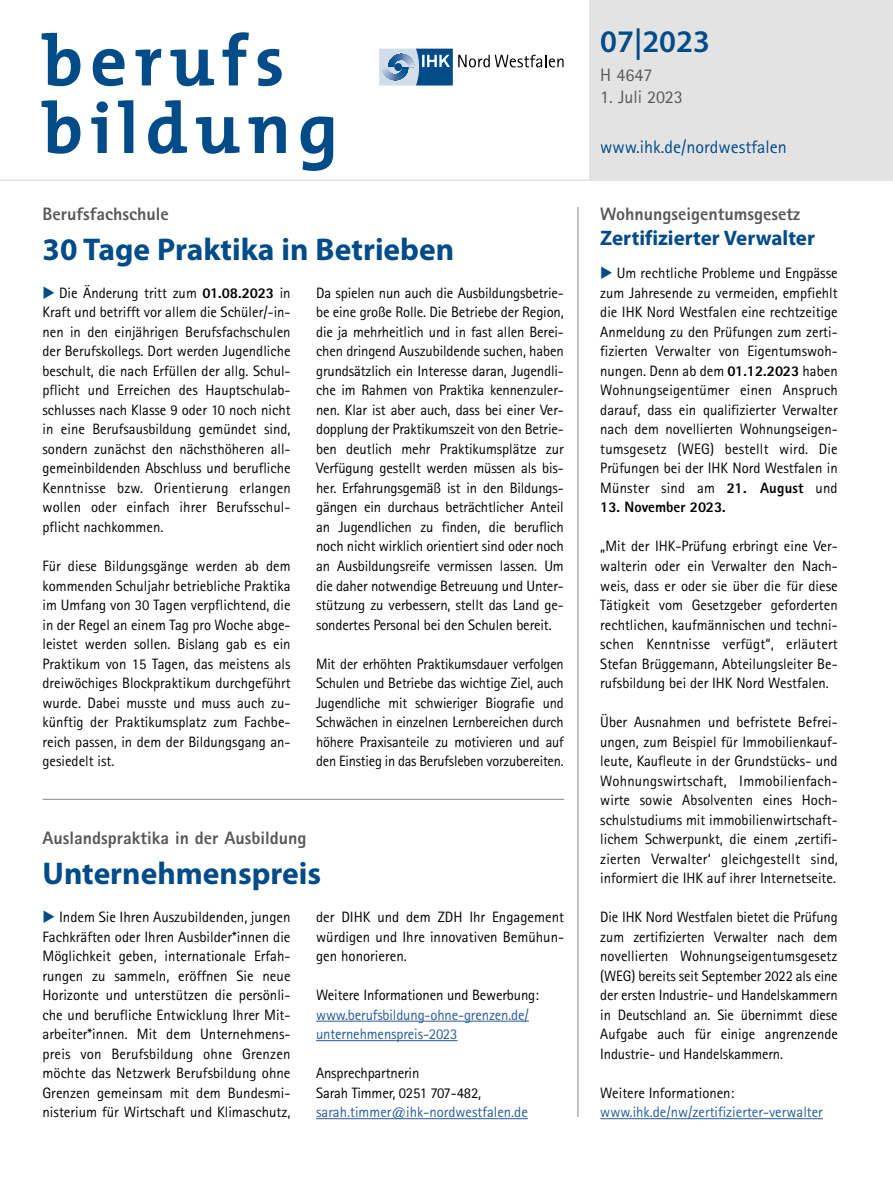
<style>
.page{position:relative;width:893px;height:1191px;background:#fff}
.page>*{position:absolute;margin:0;border:0;box-sizing:border-box;transform-origin:0 0}
.Headline_blau{font:700 31.5px "Myriad Pro";color:#004b88}
.Kopf_Ausgabe{font:600 31.5px "Myriad Pro";color:#004b88}
.Headline_blau-2{font:700 21px "Myriad Pro";color:#004b88}
.Overline{font:800 18px "Rotis Sans Serif";color:#575756}
.Kopf_Infos{font:18px "Rotis Sans Serif";color:#004b88}
.Kopf_Infos-2{font:18px "Rotis Sans Serif";color:#575756}
.Copy{font:15px/19.5px "Rotis Sans Serif";color:#000;text-align:justify}
.Copy-2{font:15px/19.5px "Rotis Sans Serif";color:#000;text-align:justify;scale:.96 1}
.Copy-3{font:15px/19.5px "Rotis Sans Serif";letter-spacing:-.01em;color:#275b9b}
.t1{font:800 15px "Rotis Sans Serif";color:#000}
.s1{color:#004b88}
.s2{font-weight:800}
.s3{color:#000}
</style>
<div class="page">
<div style="left:590px;top:0;width:303px;height:181px;background:#e3e3e3"></div>
<hr style="left:600px;top:1118px;width:223px;height:1px;background:#275b9b">
<svg style="left:379px;top:49px;width:185px;height:36px"></svg>
<svg style="left:42px;top:100px;width:291px;height:71px"></svg>
<svg style="left:42px;top:32px;width:240px;height:54px"></svg>
<hr style="left:0;top:179px;width:893px;height:2px;background:#e3e3e3">
<hr style="left:578px;top:207px;width:1px;height:910px;background:#878787">
<hr style="left:43px;top:799px;width:521px;height:1px;background:#878787">
<hr style="left:316px;top:1020px;width:213px;height:1px;background:#275b9b">
<hr style="left:316px;top:1040px;width:141px;height:1px;background:#275b9b">
<hr style="left:316px;top:1118px;width:212px;height:1px;background:#275b9b">
<p class="Overline" style="left:43px;top:202px;width:128px">Berufsfachschule</p>
<p class="Headline_blau" style="left:43px;top:229px;width:413px">30 Tage Praktika in Betrieben</p>
<p class="Copy" style="left:43px;top:283px;width:250px"><span class="s1">◆</span> Die Änderung tritt zum <span class="s2">01.08.2023</span> in Kraft und betrifft vor allem die Schüler/-in&shy;nen in den einjährigen Berufsfachschulen der Berufskollegs. Dort werden Jugendliche beschult, die nach Erfüllen der allg. Schul&shy;pflicht und Erreichen des Hauptschulab&shy;schlusses nach Klasse 9 oder 10 noch nicht in eine Berufsausbildung gemündet sind, sondern zunächst den nächsthöheren all&shy;gemeinbildenden Abschluss und berufliche Kenntnisse bzw. Orientierung erlangen wollen oder einfach ihrer Berufsschul&shy;pflicht nachkommen.</p>
<p class="Copy" style="left:43px;top:556px;width:250px">Für diese Bildungsgänge werden ab dem kommenden Schuljahr betriebliche Praktika im Umfang von 30 Tagen verpflichtend, die in der Regel an einem Tag pro Woche abge&shy;leistet werden sollen. Bislang gab es ein Praktikum von 15 Tagen, das meistens als dreiwöchiges Blockpraktikum durchgeführt wurde. Dabei musste und muss auch zu&shy;künftig der Praktikumsplatz zum Fachbe&shy;reich passen, in dem der Bildungsgang an&shy;gesiedelt ist.</p>
<p class="Copy" style="left:316px;top:283px;width:249px">Da spielen nun auch die Ausbildungsbetrie&shy;be eine große Rolle. Die Betriebe der Region, die ja mehrheitlich und in fast allen Berei&shy;chen dringend Auszubildende suchen, haben grundsätzlich ein Interesse daran, Jugendli&shy;che im Rahmen von Praktika kennenzuler&shy;nen. Klar ist aber auch, dass bei einer Ver&shy;dopplung der Praktikumszeit von den Betrie&shy;ben deutlich mehr Praktikumsplätze zur Verfügung gestellt werden müssen als bis&shy;her. Erfahrungsgemäß ist in den Bildungs&shy;gängen ein durchaus beträchtlicher Anteil an Jugendlichen zu finden, die beruflich noch nicht wirklich orientiert sind oder noch an Ausbildungsreife vermissen lassen. Um die daher notwendige Betreuung und Unter&shy;stützung zu verbessern, stellt das Land ge&shy;sondertes Personal bei den Schulen bereit.</p>
<p class="Copy-2" style="left:316px;top:653px;width:260px">Mit der erhöhten Praktikumsdauer verfolgen Schulen und Betriebe das wichtige Ziel, auch Jugendliche mit schwieriger Biografie und Schwächen in einzelnen Lernbereichen durch höhere Praxisanteile zu motivieren und auf den Einstieg in das Berufsleben vorzubereiten.</p>
<p class="Overline" style="left:43px;top:826px;width:265px">Auslandspraktika in der Ausbildung</p>
<p class="Headline_blau" style="left:43px;top:853px;width:280px">Unternehmenspreis</p>
<p class="Copy" style="left:43px;top:907px;width:250px"><span class="s1">◆</span> Indem Sie Ihren Auszubildenden, jungen Fachkräften oder Ihren Ausbilder*innen die Möglichkeit geben, internationale Erfah&shy;rungen zu sammeln, eröffnen Sie neue Horizonte und unterstützen die persönli&shy;che und berufliche Entwicklung Ihrer Mit&shy;arbeiter*innen. Mit dem Unternehmens&shy;preis von Berufsbildung ohne Grenzen möchte das Netzwerk Berufsbildung ohne Grenzen gemeinsam mit dem Bundesmi&shy;nisterium für Wirtschaft und Klimaschutz,</p>
<p class="Copy" style="left:316px;top:907px;width:250px">der DIHK und dem ZDH Ihr Engagement würdigen und Ihre innovativen Bemühun&shy;gen honorieren.</p>
<p class="Copy-3" style="left:316px;top:985px;width:224px"><span class="s3">Weitere Informationen und Bewerbung: </span>www.berufsbildung-ohne-grenzen.de/ unternehmenspreis-2023</p>
<p class="Copy" style="left:316px;top:1063px;width:105px">Ansprechpartnerin</p>
<p class="Copy-3" style="left:316px;top:1082px;width:213px"><span class="s3">Sarah Timmer, 0251 707-482, </span>sarah.timmer@ihk-nordwestfalen.de</p>
<p class="Kopf_Ausgabe" style="left:600px;top:22px;width:111px">07|2023</p>
<p class="Kopf_Infos-2" style="left:600px;top:64px;width:54px">H 4647</p>
<p class="Kopf_Infos-2" style="left:600px;top:87px;width:84px">1. Juli 2023</p>
<p class="Kopf_Infos" style="left:600px;top:136px;width:188px">www.ihk.de/nordwestfalen</p>
<p class="Overline" style="left:600px;top:202px;width:202px">Wohnungseigentumsgesetz</p>
<p class="Headline_blau-2" style="left:600px;top:224px;width:216px">Zertifizierter Verwalter</p>
<p class="Copy" style="left:600px;top:263px;width:239px"><span class="s1">◆</span> Um rechtliche Probleme und Engpässe zum Jahresende zu vermeiden, empfiehlt die IHK Nord Westfalen eine rechtzeitige Anmeldung zu den Prüfungen zum zerti&shy;fizierten Verwalter von Eigentumswoh&shy;nungen. Denn ab dem <span class="s2">01.12.2023</span> haben Wohnungseigentümer einen Anspruch darauf, dass ein qualifizierter Verwalter nach dem novellierten Wohnungseigen&shy;tumsgesetz (WEG) bestellt wird. Die Prüfungen bei der IHK Nord Westfalen in Münster sind am <span class="s2">21. August</span> und</p>
<p class="t1" style="left:600px;top:498px;width:127px">13. November 2023.</p>
<p class="Copy" style="left:600px;top:536px;width:239px">„Mit der IHK-Prüfung erbringt eine Ver&shy;walterin oder ein Verwalter den Nach&shy;weis, dass er oder sie über die für diese Tätigkeit vom Gesetzgeber geforderten rechtlichen, kaufmännischen und techni&shy;schen Kenntnisse verfügt“, erläutert Stefan Brüggemann, Abteilungsleiter Be&shy;rufsbildung bei der IHK Nord Westfalen.</p>
<p class="Copy" style="left:600px;top:712px;width:239px">Über Ausnahmen und befristete Befrei&shy;ungen, zum Beispiel für Immobilienkauf&shy;leute, Kaufleute in der Grundstücks- und Wohnungswirtschaft, Immobilienfach&shy;wirte sowie Absolventen eines Hoch&shy;schulstudiums mit immobilienwirtschaft&shy;lichem Schwerpunkt, die einem ‚zertifi&shy;zierten Verwalter‘ gleichgestellt sind, informiert die IHK auf ihrer Internetseite.</p>
<p class="Copy" style="left:600px;top:907px;width:239px">Die IHK Nord Westfalen bietet die Prüfung zum zertifizierten Verwalter nach dem novellierten Wohnungseigentumsgesetz (WEG) bereits seit September 2022 als eine der ersten Industrie- und Handelskammern in Deutschland an. Sie übernimmt diese Aufgabe auch für einige angrenzende Industrie- und Handelskammern.</p>
<p class="Copy" style="left:600px;top:1082px;width:136px">Weitere Informationen:</p>
<p class="Copy-3" style="left:600px;top:1102px;width:224px">www.ihk.de/nw/zertifizierter-verwalter</p>
</div>
